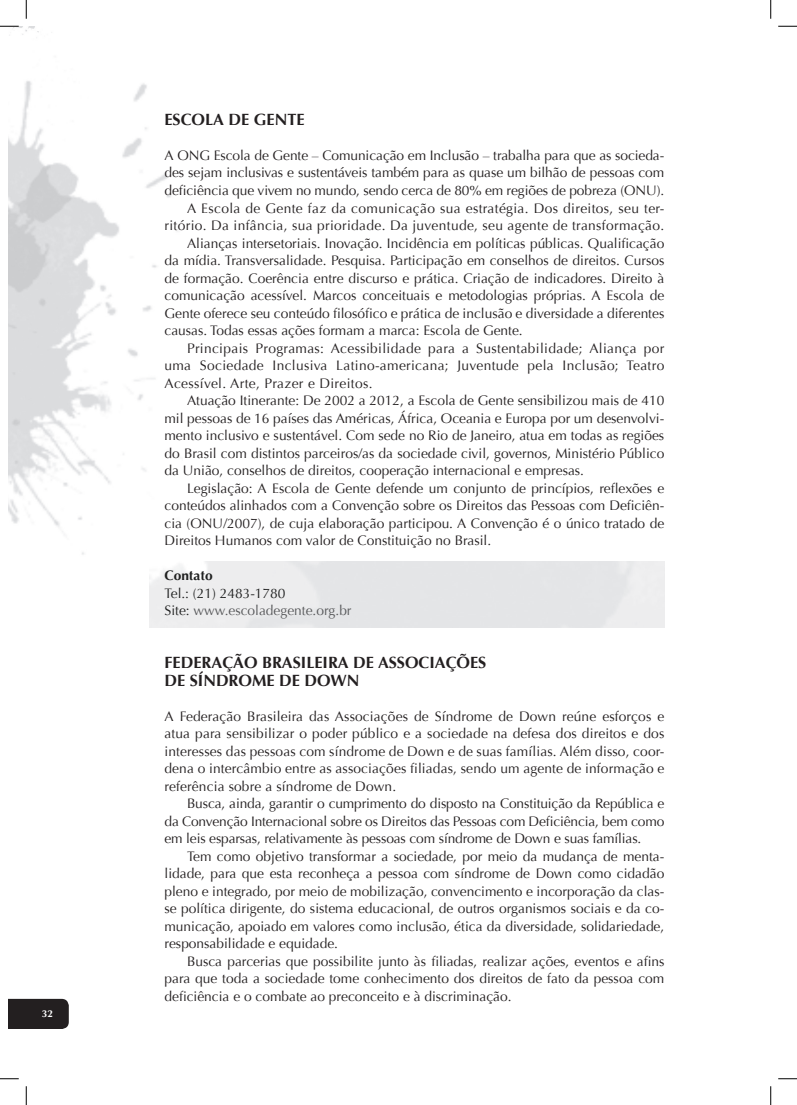
<style>
.page{position:relative;width:797px;height:1105px;background:#fff}
.page>*{position:absolute;margin:0;border:0;box-sizing:border-box;transform-origin:0 0}
.t1{font:700 16.25px/17.5px "Optima";color:#231f20}
.t2{font:13.75px/17.5px "Optima";color:#231f20;text-align:justify}
.t3{font:13.75px "Optima";letter-spacing:.025em;color:#231f20}
.t4{font:13.75px/17.5px "Optima";color:#57585a}
.t5{font:700 13.75px "Optima";color:#1f2020}
.t6{font:700 10px "Optima";color:#fff}
.s1{color:#1f2020}
</style>
<div class="page">
<div style="left:9px;top:999px;width:60px;height:30px;background:#231f20"></div>
<img style="left:9px;top:26px;width:169px;height:529px">
<svg style="left:0;top:25px;width:19px;height:2px"></svg>
<svg style="left:778px;top:25px;width:19px;height:2px"></svg>
<svg style="left:0;top:1078px;width:19px;height:1px"></svg>
<svg style="left:778px;top:1078px;width:19px;height:1px"></svg>
<svg style="left:25px;top:0;width:2px;height:19px"></svg>
<svg style="left:25px;top:1086px;width:2px;height:19px"></svg>
<svg style="left:770px;top:0;width:1px;height:19px"></svg>
<svg style="left:770px;top:1086px;width:1px;height:19px"></svg>
<p class="t6" style="left:42px;top:1008px;width:13px">32</p>
<p class="t1" style="left:164px;top:111px;width:141px">ESCOLA DE GENTE</p>
<p class="t2" style="left:164px;top:147px;width:501px">A OnG escola de Gente – Comunicação em Inclusão – trabalha para que as socieda-</p>
<p class="t2" style="left:164px;top:164px;width:501px">des sejam inclusivas e sustentáveis também para as quase um bilhão de pessoas com</p>
<p class="t2" style="left:164px;top:182px;width:501px">deficiência que vivem no mundo, sendo cerca de 80% em regiões de pobreza (ONU).</p>
<p class="t3" style="left:187px;top:200px;width:479px">A escola de Gente faz da comunicação sua estratégia. Dos direitos, seu ter-</p>
<p class="t3" style="left:164px;top:217px;width:501px">ritório. Da infância, sua prioridade. Da juventude, seu agente de transformação.</p>
<p class="t2" style="left:187px;top:234px;width:479px">Alianças intersetoriais. Inovação. Incidência em políticas públicas. Qualificação</p>
<p class="t2" style="left:164px;top:252px;width:501px">da mídia. Transversalidade. pesquisa. participação em conselhos de direitos. Cursos</p>
<p class="t2" style="left:164px;top:269px;width:501px">de formação. Coerência entre discurso e prática. Criação de indicadores. Direito à</p>
<p class="t2" style="left:164px;top:287px;width:501px">comunicação acessível. Marcos conceituais e metodologias próprias. A escola de</p>
<p class="t2" style="left:164px;top:304px;width:501px">Gente oferece seu conteúdo filosófico e prática de inclusão e diversidade a diferentes</p>
<p class="t2" style="left:164px;top:322px;width:360px">causas. Todas essas ações formam a marca: escola de Gente.</p>
<p class="t3" style="left:187px;top:340px;width:479px">principais programas: Acessibilidade para a Sustentabilidade; Aliança por</p>
<p class="t3" style="left:164px;top:357px;width:501px">uma Sociedade Inclusiva Latino-americana; Juventude pela Inclusão; Teatro</p>
<p class="t3" style="left:164px;top:375px;width:209px">Acessível. Arte, prazer e Direitos.</p>
<p class="t2" style="left:187px;top:392px;width:479px">Atuação Itinerante: De 2002 a 2012, a escola de Gente sensibilizou mais de 410</p>
<p class="t2" style="left:164px;top:409px;width:501px">mil pessoas de 16 países das Américas, África, Oceania e europa por um desenvolvi-</p>
<p class="t2" style="left:164px;top:427px;width:501px">mento inclusivo e sustentável. Com sede no Rio de Janeiro, atua em todas as regiões</p>
<p class="t2" style="left:164px;top:444px;width:501px">do Brasil com distintos parceiros/as da sociedade civil, governos, Ministério Público</p>
<p class="t2" style="left:164px;top:462px;width:421px">da União, conselhos de direitos, cooperação internacional e empresas.</p>
<p class="t2" style="left:187px;top:479px;width:479px">Legislação: A Escola de Gente defende um conjunto de princípios, reflexões e</p>
<p class="t2" style="left:164px;top:497px;width:501px">conteúdos alinhados com a Convenção sobre os Direitos das Pessoas com Deficiên-</p>
<p class="t2" style="left:164px;top:514px;width:501px">cia (ONU/2007), de cuja elaboração participou. A Convenção é o único tratado de</p>
<p class="t2" style="left:164px;top:532px;width:328px">Direitos Humanos com valor de Constituição no Brasil.</p>
<p class="t5" style="left:164px;top:567px;width:50px">Contato</p>
<p class="t4" style="left:164px;top:584px;width:188px"><span class="s1">Tel.: (21) 2483-1780<br>Site:</span> www.escoladegente.org.br</p>
<p class="t1" style="left:164px;top:654px;width:323px">FEDERAÇÃO BRASILEIRA DE ASSOCIAÇÕES<br>DE SÍNDROME DE DOWN</p>
<p class="t2" style="left:164px;top:707px;width:501px">A Federação Brasileira das Associações de Síndrome de Down reúne esforços e atua para sensibilizar o poder público e a sociedade na defesa dos direitos e dos interesses das pessoas com síndrome de Down e de suas famílias. Além disso, coor&shy;dena o intercâmbio entre as associações filiadas, sendo um agente de informação e referência sobre a síndrome de Down.</p>
<p class="t2" style="left:164px;top:795px;width:501px;text-indent:22px">Busca, ainda, garantir o cumprimento do disposto na Constituição da República e da Convenção Internacional sobre os Direitos das Pessoas com Deficiência, bem como em leis esparsas, relativamente às pessoas com síndrome de Down e suas famílias.</p>
<p class="t2" style="left:164px;top:847px;width:501px;text-indent:22px">Tem como objetivo transformar a sociedade, por meio da mudança de menta&shy;lidade, para que esta reconheça a pessoa com síndrome de Down como cidadão pleno e integrado, por meio de mobilização, convencimento e incorporação da clas&shy;se política dirigente, do sistema educacional, de outros organismos sociais e da co&shy;municação, apoiado em valores como inclusão, ética da diversidade, solidariedade, responsabilidade e equidade.</p>
<p class="t2" style="left:164px;top:952px;width:501px;text-indent:22px">Busca parcerias que possibilite junto às filiadas, realizar ações, eventos e afins para que toda a sociedade tome conhecimento dos direitos de fato da pessoa com deficiência e o combate ao preconceito e à discriminação.</p>
</div>
